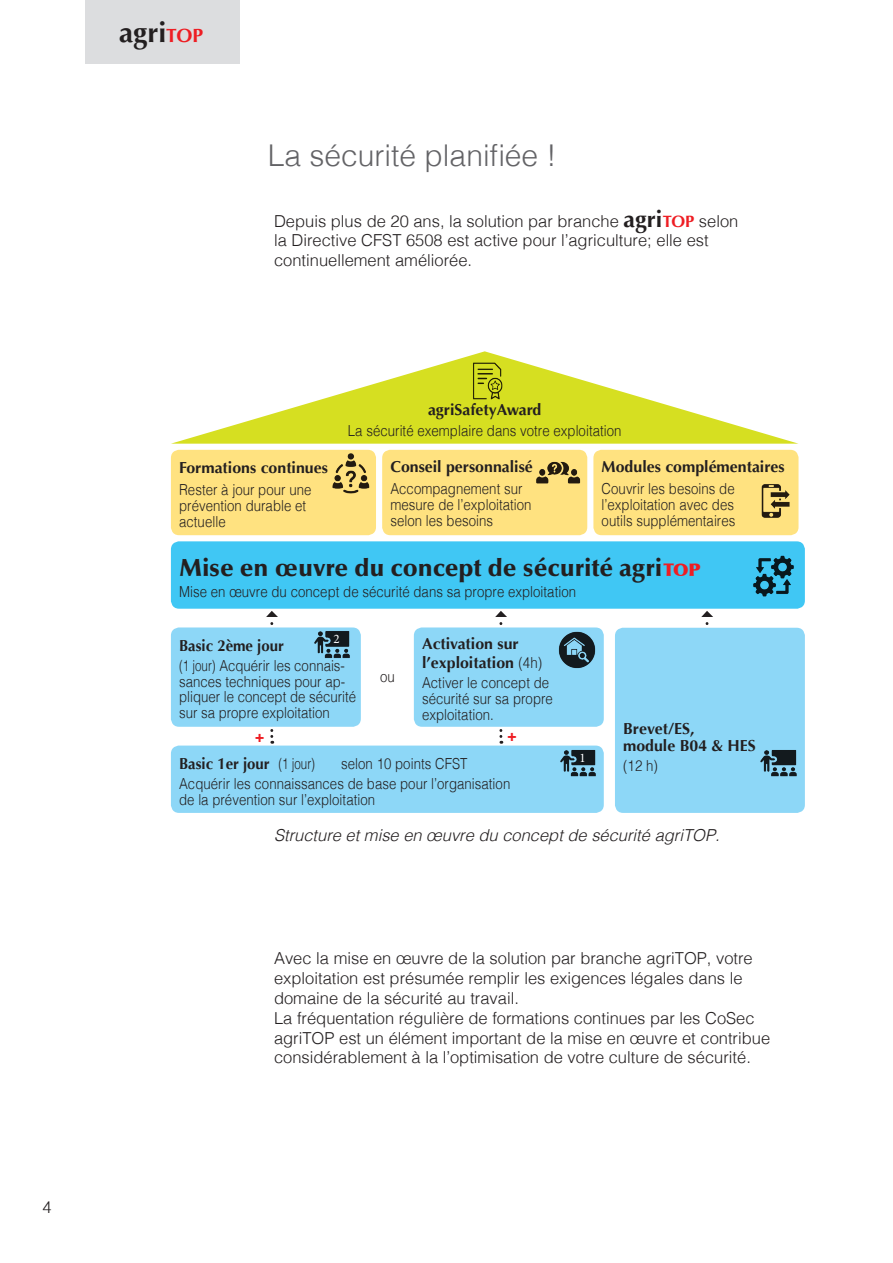
<style>
.page{position:relative;width:893px;height:1263px;background:#fff}
.page>*{position:absolute;margin:0;border:0;box-sizing:border-box;transform-origin:0 0}
.t1{font:300 30px "Helvetica";color:#636366}
.t2{font:700 28.35px "Optima CE";color:#231f20}
.t3{font:900 24.6px "Optima";color:#231f20}
.t4{font:300 16.5px/19.8px "Helvetica";color:#231f20}
.t5{font:italic 300 16.5px "Helvetica";color:#231f20}
.t6{font:700 15.9px/19px "Optima";color:#231f20}
.t7{font:700 15.9px "Optima CE";color:#231f20}
.t8{font:700 15.9px "Optima";color:#231f20;scale:.94 1}
.t9{font:300 15.15px/15.9px "Helvetica";letter-spacing:.005em;color:#231f20;scale:.87 1}
.t10{font:300 15.15px/15.9px "Helvetica";letter-spacing:.005em;color:#231f20;scale:.76 1}
.t11{font:700 15.15px "Helvetica";color:#ee1d23}
.t12{font:13.05px "Minion Pro";color:#fff}
.s1{font-size:19.2px;color:#ee1d23}
.s2{font-family:"Optima";font-weight:700;font-size:23.25px}
.s3{font-family:"Optima";font-weight:700;color:#ee1d23}
.s4{font-size:17.4px;color:#ee1d23}
.s5{font-family:"Helvetica";font-weight:300;font-size:15.15px}
</style>
<div class="page">
<div style="left:85px;top:0;width:155px;height:64px;background:#dcdddf"></div>
<svg style="left:701px;top:611px;width:12px;height:17px"></svg>
<div style="left:593px;top:450px;width:205px;height:85px;background:#ffe280;border-radius:8px"></div>
<svg style="left:495px;top:611px;width:12px;height:133px"></svg>
<svg style="left:266px;top:611px;width:12px;height:133px"></svg>
<div style="left:171px;top:745px;width:433px;height:68px;background:#8dd7f7;border-radius:8px"></div>
<div style="left:171px;top:450px;width:205px;height:85px;background:#ffe280;border-radius:8px"></div>
<div style="left:382px;top:450px;width:205px;height:85px;background:#ffe280;border-radius:8px"></div>
<svg style="left:171px;top:351px;width:627px;height:93px"></svg>
<div style="left:171px;top:627px;width:190px;height:100px;background:#8dd7f7;border-radius:8px"></div>
<div style="left:414px;top:627px;width:190px;height:100px;background:#8dd7f7;border-radius:8px"></div>
<div style="left:615px;top:628px;width:190px;height:185px;background:#8dd7f7;border-radius:8px"></div>
<div style="left:171px;top:541px;width:634px;height:68px;background:#40c7f4;border-radius:8px"></div>
<img style="left:332px;top:453px;width:38px;height:41px">
<img style="left:467px;top:362px;width:40px;height:43px">
<img style="left:536px;top:450px;width:47px;height:34px">
<img style="left:761px;top:484px;width:29px;height:34px">
<img style="left:753px;top:555px;width:41px;height:42px">
<img style="left:558px;top:631px;width:38px;height:38px">
<img style="left:310px;top:627px;width:44px;height:31px">
<img style="left:556px;top:745px;width:44px;height:32px">
<img style="left:760px;top:750px;width:37px;height:27px">
<p class="t4" style="left:43px;top:1196px;width:11px">4</p>
<h2 class="t2" style="left:119px;top:14px;width:86px">agri<span class="s1">TOP</span></h2>
<h1 class="t1" style="left:268px;top:130px;width:290px">La sécurité planifiée !</h1>
<p class="t4" style="left:274px;top:210px;width:466px">Depuis plus de 20 ans, la solution par branche <span class="s2">agri</span> <span class="s3">TOP</span> selon la Directive CFST 6508 est active pour l’agriculture; elle est continuellement améliorée.</p>
<p class="t7" style="left:428px;top:400px;width:115px">agriSafetyAward</p>
<p class="t9" style="left:348px;top:422px;width:316px">La sécurité exemplaire dans votre exploitation</p>
<p class="t6" style="left:179px;top:458px;width:150px">Formations continues</p>
<p class="t9" style="left:179px;top:481px;width:154px">Rester à jour pour une prévention durable et actuelle</p>
<p class="t7" style="left:390px;top:456px;width:144px">Conseil personnalisé</p>
<p class="t9" style="left:390px;top:479px;width:164px">Accompagnement sur mesure de l’exploitation selon les besoins</p>
<p class="t7" style="left:602px;top:456px;width:184px">Modules complémentaires</p>
<p class="t9" style="left:602px;top:479px;width:155px;text-align:justify">Couvrir les besoins de l’exploitation avec des outils supplémentaires</p>
<h3 class="t3" style="left:179px;top:553px;width:523px">Mise en œuvre du concept de sécurité agri <span class="s4">TOP</span></h3>
<p class="t9" style="left:179px;top:583px;width:458px">Mise en œuvre du concept de sécurité dans sa propre exploitation</p>
<p class="t12" style="left:333px;top:630px;width:8px">2</p>
<p class="t6" style="left:422px;top:634px;width:122px">Activation sur l’exploitation <span class="s5">(4h)</span></p>
<p class="t9" style="left:422px;top:674px;width:152px">Activer le concept de sécurité sur sa propre exploitation.</p>
<p class="t8" style="left:179px;top:636px;width:113px">Basic 2ème jour</p>
<p class="t10" style="left:179px;top:656px;width:234px">(1 jour) Acquérir les connais&shy;sances techniques pour ap&shy;pliquer le concept de sécurité sur sa propre exploitation</p>
<p class="t9" style="left:380px;top:667px;width:18px">ou</p>
<p class="t6" style="left:623px;top:720px;width:134px;line-height:16.6px">Brevet/ES,<br>module B04 &amp; HES</p>
<p class="t9" style="left:623px;top:757px;width:41px">(12 h)</p>
<p class="t11" style="left:255px;top:724px;width:10px">+</p>
<p class="t11" style="left:507px;top:724px;width:10px">+</p>
<p class="t12" style="left:579px;top:749px;width:8px">1</p>
<p class="t8" style="left:179px;top:754px;width:146px">Basic 1er jour <span class="s5">(1 jour)</span></p>
<p class="t9" style="left:179px;top:752px;width:382px;line-height:20px;text-indent:162px">selon 10 points CFST<br>Acquérir les connaissances de base pour l’organisation</p>
<p class="t9" style="left:179px;top:790px;width:227px">de la prévention sur l’exploitation</p>
<p class="t5" style="left:274px;top:821px;width:447px">Structure et mise en œuvre du concept de sécurité agriTOP.</p>
<p class="t4" style="left:274px;top:947px;width:498px">Avec la mise en œuvre de la solution par branche agriTOP, votre exploitation est présumée remplir les exigences légales dans le domaine de la sécurité au travail.<br>La fréquentation régulière de formations continues par les CoSec agriTOP est un élément important de la mise en œuvre et contribue considérablement à la l’optimisation de votre culture de sécurité.</p>
</div>
